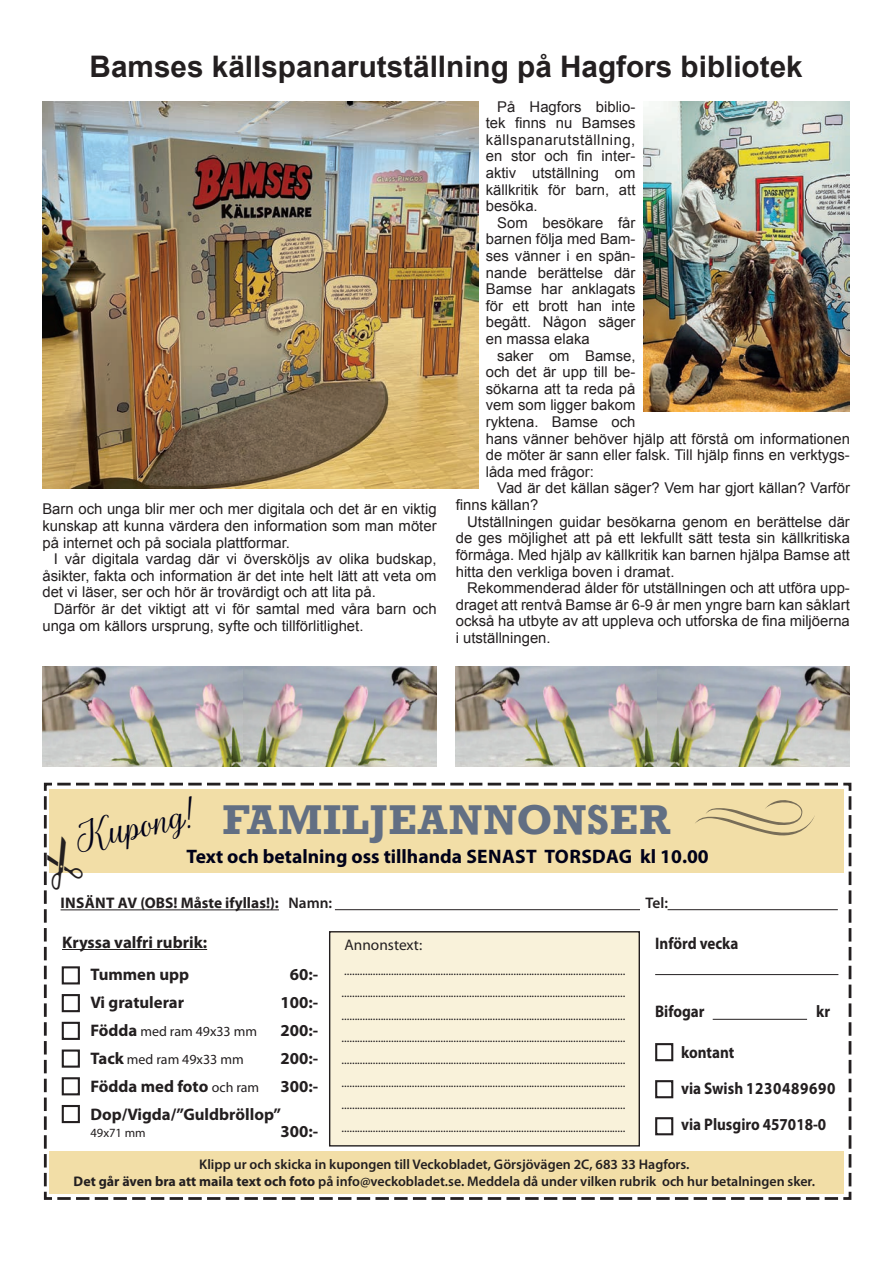
<style>
.page{position:relative;width:893px;height:1263px;background:#fff}
.page>*{position:absolute;margin:0;border:0;box-sizing:border-box;transform-origin:0 0}
.t1{font:700 39.15px "Rockwell";letter-spacing:.03em;color:#626f83}
.t2{font:37.8px "La Parisienne Script";color:#000119}
.t3{font:700 29.7px "Arial";color:#231f20}
.t4{font:700 19.5px "Myriad Pro";color:#000119}
.t5{font:700 16.8px/27.9px "Myriad Pro";color:#231f20}
.t6{font:700 16.8px/36.3px "Myriad Pro";color:#231f20;scale:.9 1}
.t7{font:700 15.3px "Myriad Pro";color:#231f20}
.t8{font:15.3px "Myriad Pro";color:#231f20}
.t9{font:600 15.3px "Myriad Pro";color:#231f20}
.t10{font:14.85px/16.6px "Arial";color:#231f20;text-align:justify}
.t11{font:600 13.95px/16.8px "Myriad Pro";color:#231f20;text-align:center}
.t12{font:13.95px "Myriad Pro";color:#231f20}
.t13{font:12.6px/22.4px "Myriad Pro";color:#231f20;text-align:justify}
.s1{font-size:39.15px}
.s2{font-weight:600}
.s3{font-weight:700;font-size:16.8px}
.s4{font-weight:400;font-size:13.95px}
.s5{font-weight:700}
</style>
<div class="page">
<svg style="left:43px;top:782px;width:809px;height:418px"></svg>
<hr style="left:62px;top:949px;width:145px;height:1px;background:#231f20">
<hr style="left:61px;top:909px;width:218px;height:1px;background:#231f20">
<hr style="left:335px;top:909px;width:305px;height:1px;background:#231f20">
<hr style="left:668px;top:909px;width:170px;height:1px;background:#231f20">
<div style="left:330px;top:932px;width:309px;height:214px;background:#f9f2da"></div>
<div style="left:329px;top:931px;width:311px;height:215px;border:1px solid #231f20"></div>
<hr style="left:655px;top:974px;width:183px;height:1px;background:#231f20">
<hr style="left:713px;top:1019px;width:94px;height:1px;background:#231f20">
<div style="left:656px;top:1044px;width:16px;height:16px;background:#fff"></div>
<div style="left:655px;top:1043px;width:18px;height:18px;border:2px solid #231f20"></div>
<div style="left:656px;top:1081px;width:16px;height:16px;background:#fff"></div>
<div style="left:655px;top:1080px;width:18px;height:18px;border:2px solid #231f20"></div>
<div style="left:656px;top:1118px;width:16px;height:16px;background:#fff"></div>
<div style="left:655px;top:1117px;width:18px;height:18px;border:2px solid #231f20"></div>
<svg style="left:695px;top:792px;width:120px;height:48px;background:#e5d29f"></svg>
<img style="left:42px;top:102px;width:436px;height:387px">
<img style="left:643px;top:102px;width:207px;height:310px">
<img style="left:42px;top:666px;width:202px;height:101px">
<img style="left:244px;top:666px;width:193px;height:101px">
<img style="left:456px;top:666px;width:201px;height:101px">
<img style="left:657px;top:666px;width:193px;height:101px">
<svg style="left:44px;top:796px;width:40px;height:393px"></svg>
<h3 class="t3" style="left:90px;top:47px;width:715px">Bamses källspanarutställning på Hagfors bibliotek</h3>
<p class="t10" style="left:486px;top:98px;width:151px;text-indent:11px">På Hagfors biblio&shy;tek finns nu Bamses källspanarutställning, en stor och fin inter&shy;aktiv utställning om källkritik för barn, att besöka.</p>
<p class="t10" style="left:486px;top:214px;width:151px;text-indent:11px">Som besökare får barnen följa med Bam&shy;ses vänner i en spän&shy;nande berättelse där Bamse har anklagats för ett brott han inte begått. Någon säger en massa elaka</p>
<p class="t10" style="left:486px;top:347px;width:366px;text-align:left;text-indent:11px">saker om Bamse,<br>och det är upp till be-<br>sökarna att ta reda på<br>vem som ligger bakom<br>ryktena. Bamse och<br>hans vänner behöver hjälp att förstå om informationen de möter är sann eller falsk. Till hjälp finns en verktygs&shy;låda med frågor:</p>
<p class="t10" style="left:456px;top:480px;width:396px;text-indent:42px">Vad är det källan säger? Vem har gjort källan? Varför finns källan?</p>
<p class="t10" style="left:456px;top:513px;width:396px;text-indent:11px">Utställningen guidar besökarna genom en berättelse där de ges möjlighet att på ett lekfullt sätt testa sin källkritiska förmåga. Med hjälp av källkritik kan barnen hjälpa Bamse att hitta den verkliga boven i dramat.</p>
<p class="t10" style="left:456px;top:580px;width:396px;text-indent:11px">Rekommenderad ålder för utställningen och att utföra upp&shy;draget att rentvå Bamse är 6-9 år men yngre barn kan såklart också ha utbyte av att uppleva och utforska de fina miljöerna i utställningen.</p>
<p class="t10" style="left:42px;top:501px;width:396px">Barn och unga blir mer och mer digitala och det är en viktig kunskap att kunna värdera den information som man möter på internet och på sociala plattformar.</p>
<p class="t10" style="left:42px;top:551px;width:396px;text-indent:11px">I vår digitala vardag där vi översköljs av olika budskap, åsikter, fakta och information är det inte helt lätt att veta om det vi läser, ser och hör är trovärdigt och att lita på.</p>
<p class="t10" style="left:42px;top:601px;width:396px;text-indent:11px">Därför är det viktigt att vi för samtal med våra barn och unga om källors ursprung, syfte och tillförlitlighet.</p>
<h2 class="t2" style="left:71px;top:815px;width:126px;rotate:-13deg"><span class="s1">Ku</span>pong!</h2>
<h1 class="t1" style="left:223px;top:795px;width:449px">FAMILJEANNONSER</h1>
<h3 class="t4" style="left:187px;top:843px;width:524px">Text och betalning oss tillhanda SENAST TORSDAG kl 10.00</h3>
<p class="t7" style="left:61px;top:893px;width:273px">INSÄNT AV (OBS! Måste ifyllas!): <span class="s2">Namn:</span></p>
<p class="t9" style="left:646px;top:893px;width:24px">Tel:</p>
<p class="t5" style="left:62px;top:928px;width:147px">Kryssa valfri rubrik:</p>
<p class="t5" style="left:90px;top:960px;width:100px">Tummen upp</p>
<p class="t5" style="left:290px;top:960px;width:30px">60:-</p>
<p class="t5" style="left:90px;top:988px;width:95px">Vi gratulerar</p>
<p class="t5" style="left:280px;top:988px;width:39px">100:-</p>
<p class="t12" style="left:90px;top:1023px;width:168px"><span class="s3">Födda</span> med ram 49x33 mm</p>
<p class="t5" style="left:280px;top:1016px;width:39px">200:-</p>
<p class="t12" style="left:90px;top:1051px;width:155px"><span class="s3">Tack</span> med ram 49x33 mm</p>
<p class="t5" style="left:280px;top:1044px;width:39px">200:-</p>
<p class="t5" style="left:90px;top:1072px;width:170px">Födda med foto <span class="s4">och ram</span></p>
<p class="t5" style="left:90px;top:1072px;width:229px;text-indent:190px">300:-<br>Dop/Vigda/”Guldbröllop”</p>
<p class="t13" style="left:90px;top:1122px;width:57px">49x71 mm</p>
<p class="t5" style="left:280px;top:1117px;width:39px">300:-</p>
<p class="t8" style="left:345px;top:935px;width:79px">Annonstext:</p>
<p class="t13" style="left:342px;top:959px;width:285px">............................................................................................................ ............................................................................................................. ............................................................................................................. ............................................................................................................. ............................................................................................................. ............................................................................................................. ............................................................................................................. .............................................................................................................</p>
<p class="t6" style="left:655px;top:924px;width:94px">Införd vecka</p>
<p class="t6" style="left:655px;top:993px;width:57px">Bifogar</p>
<p class="t6" style="left:816px;top:993px;width:17px">kr</p>
<p class="t6" style="left:681px;top:1033px;width:173px">kontant<br>via Swish 1230489690 via Plusgiro 457018-0</p>
<p class="t11" style="left:74px;top:1155px;width:743px">Klipp ur och skicka in kupongen till Veckobladet, Görsjövägen 2C, 683 33 Hagfors.<br><span class="s5">Det går även bra att maila text och foto</span> på info@veckobladet.se. Meddela då under vilken rubrik och hur betalningen sker.</p>
</div>
